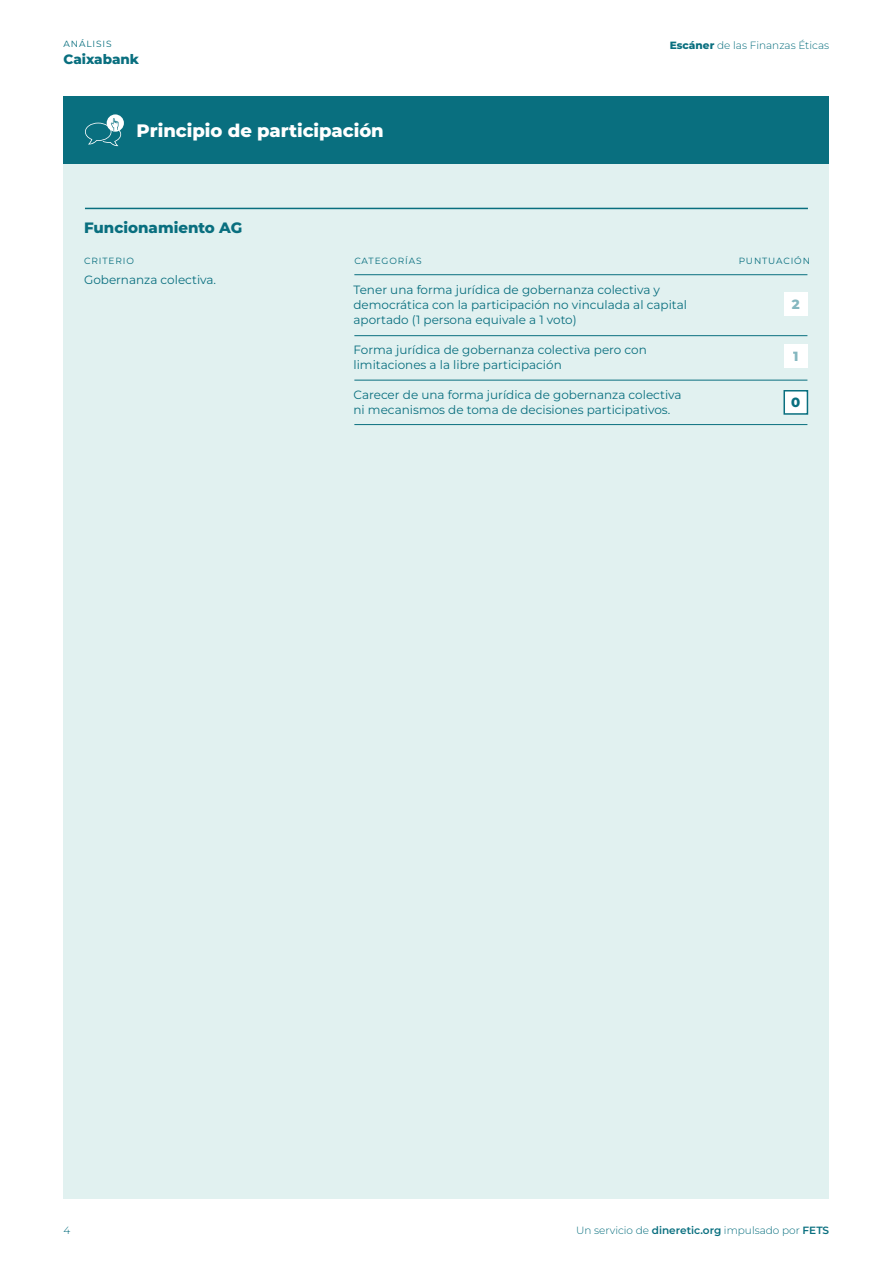
<style>
.page{position:relative;width:893px;height:1263px;background:#fff}
.page>*{position:absolute;margin:0;border:0;box-sizing:border-box;transform-origin:0 0}
.t1{font:800 18px "Montserrat";color:#fff}
.t2{font:800 15px "Montserrat";color:#096f7f}
.t3{font:800 13.5px "Montserrat";color:#096f7f}
.t4{font:800 13.35px "Montserrat";color:#096f7f}
.t5{font:12px/15px "Montserrat";color:#096f7f}
.t6{font:300 10.5px "Montserrat";color:#096f7f}
.t7{font:9px "Montserrat";letter-spacing:.1em;color:#096f7f}
.s1{font-weight:800}
.s2{font-weight:600}
</style>
<div class="page">
<div style="left:63px;top:97px;width:766px;height:1102px;background:#e1f1f0"></div>
<div style="left:63px;top:96px;width:766px;height:68px;background:#096f7f"></div>
<hr style="left:85px;top:208px;width:723px;height:1px;background:#096f7f">
<hr style="left:354px;top:274px;width:453px;height:1px;background:#096f7f">
<hr style="left:354px;top:335px;width:453px;height:1px;background:#096f7f">
<hr style="left:354px;top:380px;width:453px;height:1px;background:#096f7f">
<hr style="left:354px;top:424px;width:453px;height:1px;background:#096f7f">
<div style="left:783px;top:390px;width:25px;height:25px;background:#fff;border:2px solid #096f7f"></div>
<div style="left:784px;top:345px;width:23px;height:23px;background:#fff"></div>
<div style="left:784px;top:293px;width:23px;height:23px;background:#fff"></div>
<div style="left:107px;top:114px;width:17px;height:18px;background:#fff;border-radius:50%"></div>
<svg style="left:85px;top:118px;width:36px;height:28px"></svg>
<p class="t7" style="left:63px;top:38px;width:50px">ANÁLISIS</p>
<p class="t3" style="left:63px;top:51px;width:77px">Caixabank</p>
<h1 class="t1" style="left:137px;top:119px;width:249px">Principio de participación</h1>
<p class="t2" style="left:84px;top:218px;width:160px">Funcionamiento AG</p>
<p class="t6" style="left:670px;top:38px;width:161px"><span class="s1">Escáner</span> de las Finanzas Éticas</p>
<p class="t7" style="left:84px;top:255px;width:51px">CRITERIO</p>
<p class="t7" style="left:354px;top:255px;width:69px">CATEGORÍAS</p>
<p class="t7" style="left:739px;top:255px;width:73px">PUNTUACIÓN</p>
<p class="t5" style="left:84px;top:272px;width:134px">Gobernanza colectiva.</p>
<p class="t5" style="left:353px;top:282px;width:335px">Tener una forma jurídica de gobernanza colectiva y democrática con la participación no vinculada al capital aportado (1 persona equivale a 1 voto)</p>
<p class="t5" style="left:353px;top:342px;width:295px">Forma jurídica de gobernanza colectiva pero con limitaciones a la libre participación</p>
<p class="t5" style="left:353px;top:387px;width:330px">Carecer de una forma jurídica de gobernanza colectiva ni mecanismos de toma de decisiones participativos.</p>
<p class="t4" style="left:792px;top:295px;width:9px">2</p>
<p class="t4" style="left:793px;top:347px;width:7px">1</p>
<p class="t4" style="left:791px;top:393px;width:11px">0</p>
<p class="t6" style="left:63px;top:1223px;width:8px">4</p>
<p class="t6" style="left:576px;top:1223px;width:255px">Un servicio de <span class="s2">dineretic.org</span> impulsado por <span class="s2">FETS</span></p>
</div>
